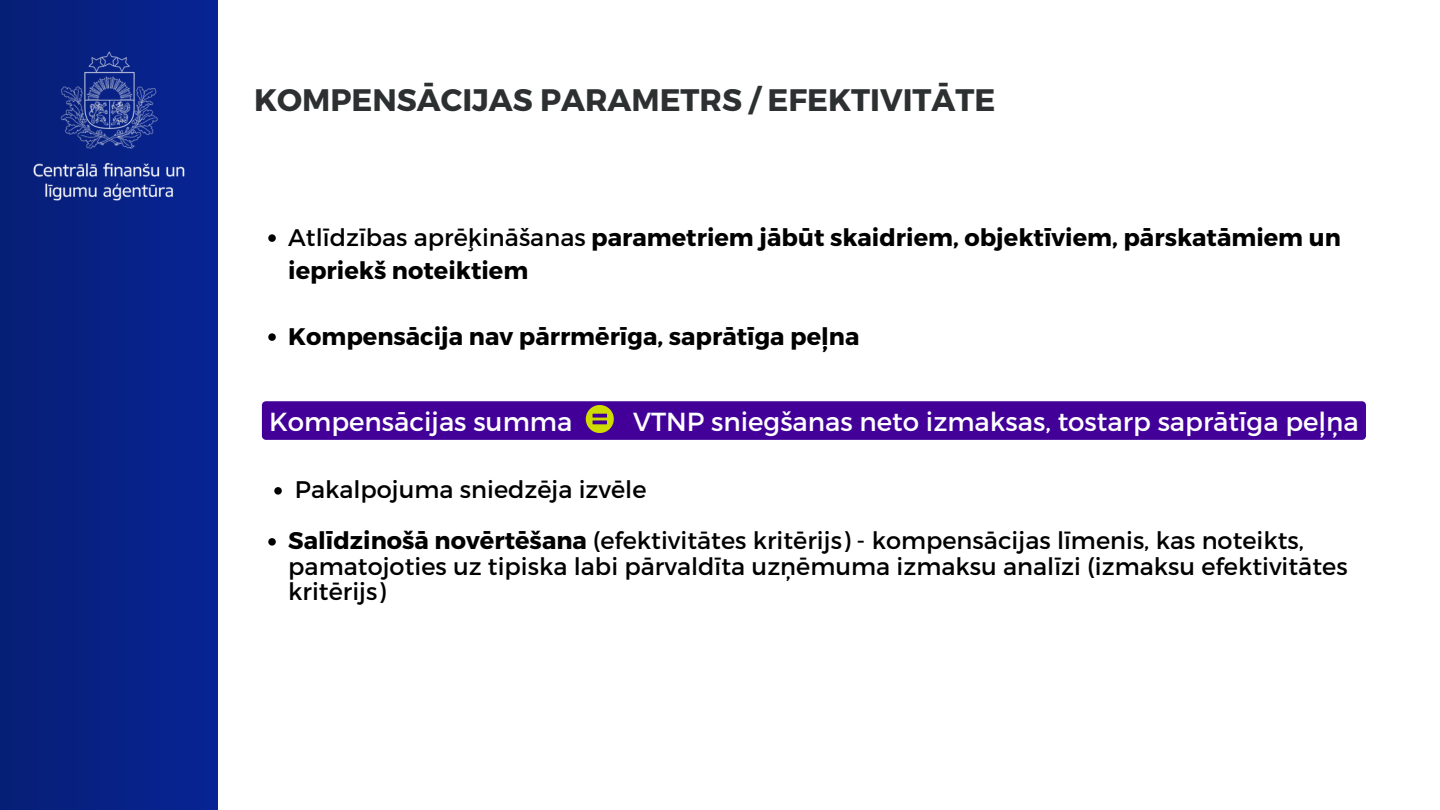
<style>
.page{position:relative;width:1440px;height:810px;background:#fff}
.page>*{position:absolute;margin:0;border:0;box-sizing:border-box;transform-origin:0 0}
.t1{font:700 31.1px "Montserrat";color:#2c3030}
.t2{font:26.1px "Montserrat";color:#fff}
.t3{font:24px/25.5px "Montserrat";color:#000}
.t4{font:700 24px/33px "Montserrat";color:#000}
.s1{font-weight:400}
.s2{font-weight:700}
</style>
<div class="page">
<svg style="left:268px;top:234px;width:8px;height:8px"></svg>
<svg style="left:268px;top:333px;width:8px;height:8px"></svg>
<svg style="left:274px;top:487px;width:8px;height:8px"></svg>
<svg style="left:268px;top:538px;width:8px;height:8px"></svg>
<div style="left:0;top:0;width:218px;height:810px;background:linear-gradient(to right,#071f75,#072495)"></div>
<img style="left:0;top:0;width:218px;height:228px">
<div style="left:262px;top:401px;width:1104px;height:39px;background:#420099"></div>
<p class="t1" style="left:254px;top:80px;width:743px">KOMPENSĀCIJAS PARAMETRS / EFEKTIVITĀTE</p>
<p class="t4" style="left:288px;top:219px;width:1054px"><span class="s1">Atlīdzības aprēķināšanas</span> parametriem jābūt skaidriem, objektīviem, pārskatāmiem un iepriekš noteiktiem</p>
<p class="t4" style="left:288px;top:318px;width:573px">Kompensācija nav pārrmērīga, saprātīga peļna</p>
<p class="t2" style="left:269px;top:405px;width:305px">Kompensācijas summa</p>
<p class="t2" style="left:633px;top:405px;width:727px">VTNP sniegšanas neto izmaksas, tostarp saprātīga peļņa</p>
<h1 class="t3" style="left:295px;top:476px;width:353px">Pakalpojuma sniedzēja izvēle</h1>
<p class="t3" style="left:288px;top:527px;width:1061px"><span class="s2">Salīdzinošā novērtēšana</span> (efektivitātes kritērijs) - kompensācijas līmenis, kas noteikts, pamatojoties uz tipiska labi pārvaldīta uzņēmuma izmaksu analīzi (izmaksu efektivitātes kritērijs)</p>
</div>
